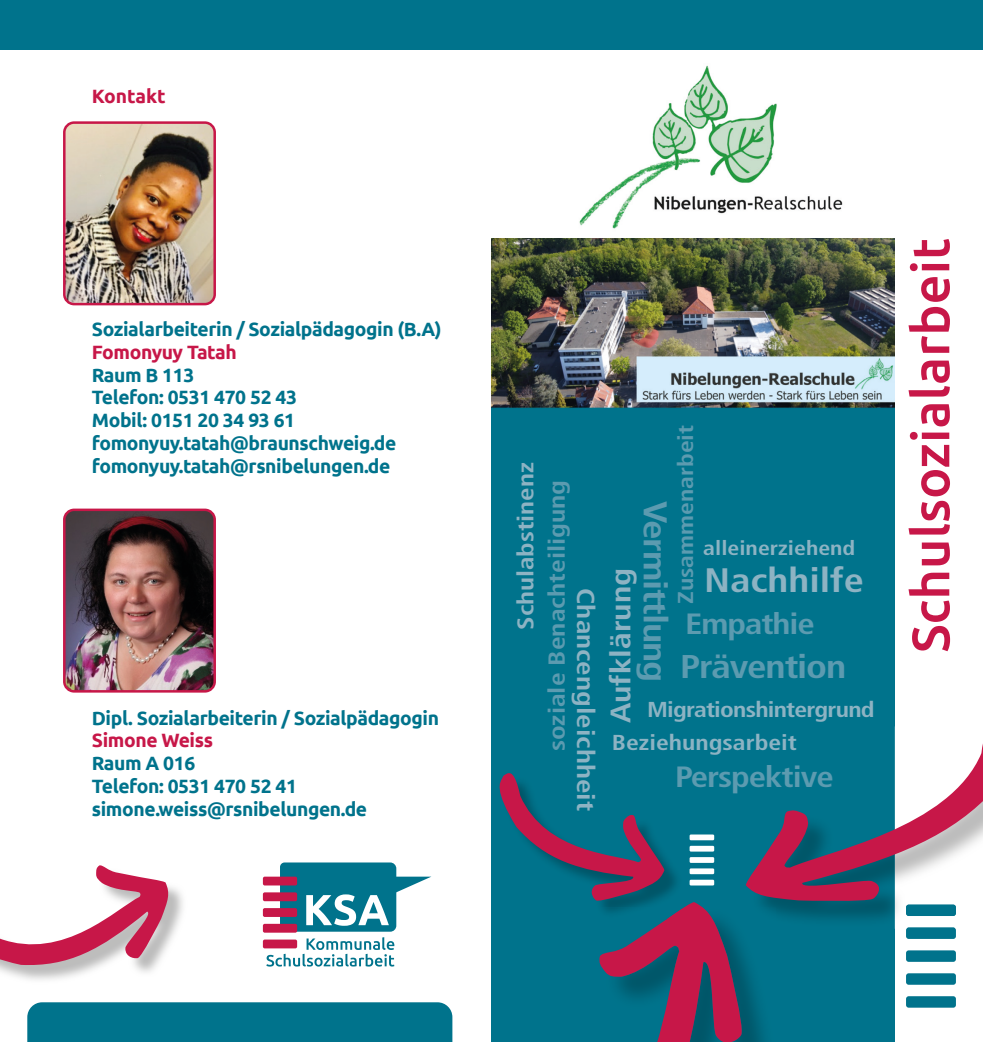
<style>
.page{position:relative;width:983px;height:1042px;background:#fff}
.page>*{position:absolute;margin:0;border:0;box-sizing:border-box;transform-origin:0 0}
.t1{font:500 52.5px "Ubuntu";color:#c71748}
.t2{font:700 condensed 33.95px "Frutiger LT Pro";color:#8db3c3;scale:1.18 1}
.t3{font:700 condensed 32.9px "Frutiger LT Pro";letter-spacing:-.03em;color:#5c9bb0;scale:1.18 1}
.t4{font:700 condensed 29.4px "Frutiger LT Pro";letter-spacing:-.03em;color:#5c9bb0;scale:1.18 1}
.t5{font:700 condensed 28.18px "Frutiger LT Pro";color:#8db3c3;scale:1.18 1}
.t6{font:700 condensed 24.5px "Frutiger LT Pro";color:#8db3c3;scale:1.18 1}
.t7{font:700 condensed 23.1px "Frutiger LT Pro";color:#5c9bb0;scale:1.18 1}
.t8{font:700 condensed 22.75px "Frutiger LT Pro";color:#8db3c3;scale:1.18 1}
.t9{font:700 condensed 21.53px "Frutiger LT Pro";letter-spacing:-.03em;color:#8db3c3;scale:1.18 1}
.t10{font:700 condensed 21.53px "Frutiger LT Pro";color:#8db3c3;scale:1.18 1}
.t11{font:700 condensed 21.53px "Frutiger LT Pro";color:#5c9bb0;scale:1.18 1}
.t12{font:700 condensed 20.12px "Frutiger LT Pro";color:#8db3c3;scale:1.18 1}
.t13{font:700 19.25px/22.8px "Ubuntu";letter-spacing:-.02em;color:#00738c}
.t14{font:700 19.25px "Ubuntu";letter-spacing:-.02em;color:#c71748}
</style>
<div class="page">
<div style="left:0;top:0;width:982px;height:50px;background:#00738c"></div>
<div style="left:491px;top:238px;width:403px;height:804px;background:#00738c"></div>
<div style="left:27px;top:1002px;width:425px;height:40px;background:#00738c"></div>
<img style="left:64px;top:125px;width:151px;height:179px">
<div style="left:63px;top:121px;width:153px;height:184px;border:3px solid #c71748;border-radius:10px"></div>
<img style="left:64px;top:512px;width:151px;height:179px">
<div style="left:63px;top:508px;width:153px;height:184px;border:3px solid #c71748;border-radius:10px"></div>
<div style="left:905px;top:927px;width:50px;height:12px;background:#00738c;border-radius:3px"></div>
<div style="left:905px;top:950px;width:50px;height:12px;background:#00738c;border-radius:3px"></div>
<div style="left:905px;top:973px;width:50px;height:12px;background:#00738c;border-radius:3px"></div>
<div style="left:905px;top:996px;width:50px;height:11px;background:#00738c;border-radius:3px"></div>
<img style="left:761px;top:902px;width:195px;height:26px">
<img style="left:905px;top:904px;width:50px;height:12px">
<img style="left:906px;top:927px;width:49px;height:1px">
<img style="left:759px;top:907px;width:15px;height:21px">
<svg style="left:745px;top:722px;width:237px;height:180px"></svg>
<svg style="left:499px;top:773px;width:245px;height:269px"></svg>
<div style="left:689px;top:834px;width:25px;height:6px;background:#fff"></div>
<div style="left:689px;top:846px;width:25px;height:5px;background:#fff"></div>
<div style="left:689px;top:857px;width:25px;height:6px;background:#fff"></div>
<div style="left:689px;top:868px;width:25px;height:6px;background:#fff"></div>
<div style="left:689px;top:880px;width:25px;height:5px;background:#fff"></div>
<img style="left:491px;top:238px;width:403px;height:170px">
<div style="left:263px;top:876px;width:34px;height:9px;background:#c71748;border-radius:2px"></div>
<div style="left:263px;top:892px;width:34px;height:9px;background:#c71748;border-radius:2px"></div>
<div style="left:263px;top:908px;width:34px;height:9px;background:#c71748;border-radius:2px"></div>
<div style="left:263px;top:924px;width:34px;height:8px;background:#c71748;border-radius:2px"></div>
<div style="left:263px;top:939px;width:34px;height:9px;background:#c71748;border-radius:2px"></div>
<svg style="left:266px;top:937px;width:128px;height:29px"></svg>
<svg style="left:280px;top:862px;width:151px;height:69px"></svg>
<svg style="left:0;top:865px;width:170px;height:102px"></svg>
<img style="left:579px;top:65px;width:264px;height:164px">
<p class="t14" style="left:92px;top:85px;width:75px">Kontakt</p>
<p class="t13" style="left:92px;top:317px;width:351px">Sozialarbeiterin / Sozialpädagogin (B.A)</p>
<p class="t14" style="left:92px;top:340px;width:146px">Fomonyuy Tatah</p>
<p class="t13" style="left:92px;top:363px;width:306px">Raum B 113<br>Telefon: 0531 470 52 43<br>Mobil: 0151 20 34 93 61 fomonyuy.tatah@braunschweig.de fomonyuy.tatah@rsnibelungen.de</p>
<p class="t13" style="left:92px;top:706px;width:349px">Dipl. Sozialarbeiterin / Sozialpädagogin</p>
<p class="t14" style="left:92px;top:729px;width:123px">Simone Weiss</p>
<p class="t13" style="left:92px;top:752px;width:277px">Raum A 016<br>Telefon: 0531 470 52 41 simone.weiss@rsnibelungen.de</p>
<p class="t8" style="left:512px;top:630px;width:144px;rotate:-90deg">Schulabstinenz</p>
<p class="t7" style="left:543px;top:751px;width:231px;rotate:-90deg">soziale Benachteiligung</p>
<p class="t6" style="left:600px;top:588px;width:190px;rotate:90deg">Chancengleichheit</p>
<p class="t11" style="left:672px;top:604px;width:153px;rotate:-90deg">Zusammenarbeit</p>
<h3 class="t3" style="left:674px;top:501px;width:155px;rotate:90deg">Vermittlung</h3>
<p class="t12" style="left:703px;top:536px;width:130px">alleinerziehend</p>
<h2 class="t2" style="left:704px;top:560px;width:137px">Nachhilfe</h2>
<h3 class="t4" style="left:685px;top:606px;width:111px">Empathie</h3>
<h3 class="t5" style="left:604px;top:723px;width:133px;rotate:-90deg">Aufklärung</h3>
<h3 class="t3" style="left:680px;top:647px;width:142px">Prävention</h3>
<p class="t9" style="left:647px;top:697px;width:194px">Migrationshintergrund</p>
<p class="t10" style="left:611px;top:730px;width:158px">Beziehungsarbeit</p>
<h3 class="t4" style="left:675px;top:760px;width:136px">Perspektive</h3>
<h1 class="t1" style="left:897px;top:653px;width:416px;rotate:-90deg">Schulsozialarbeit</h1>
</div>
